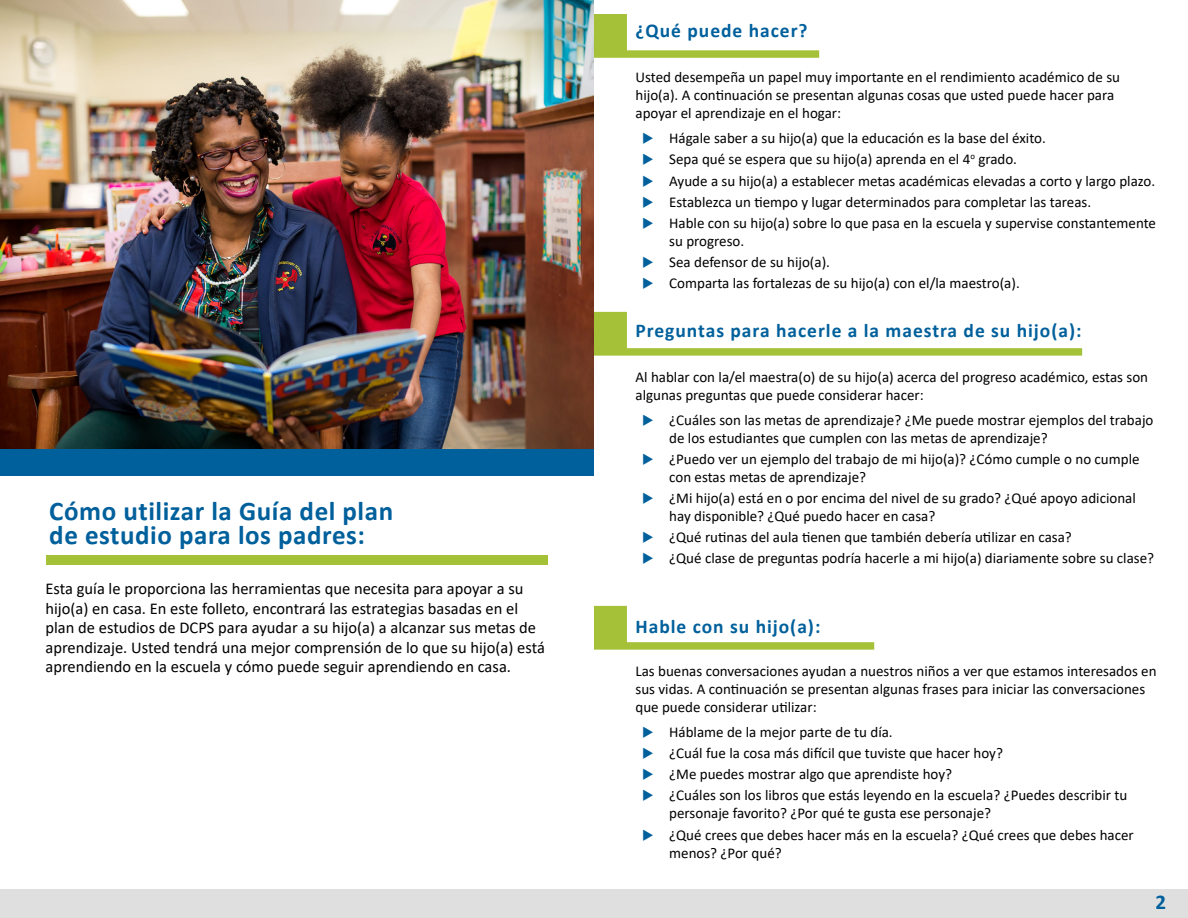
<style>
.page{position:relative;width:1188px;height:918px;background:#fff}
.page>*{position:absolute;margin:0;border:0;box-sizing:border-box;transform-origin:0 0}
.t1{font:700 27px/24px "Calibri";letter-spacing:.02em;color:#00609c}
.t2{font:700 21px "Calibri";color:#00609c}
.t3{font:700 19.5px "Calibri";letter-spacing:.05em;color:#00609c}
.t4{font:16.5px/19.5px "Calibri";color:#000}
.t5{font:15px/18px "Calibri";color:#000}
.s1{color:#00609c}
</style>
<div class="page">
<div style="left:0;top:890px;width:1188px;height:28px;background:#dfdfdf"></div>
<div style="left:46px;top:556px;width:502px;height:9px;background:#a4c138"></div>
<div style="left:0;top:447px;width:594px;height:29px;background:#00609c"></div>
<img style="left:0;top:0;width:594px;height:449px">
<svg style="left:594px;top:14px;width:225px;height:44px"></svg>
<svg style="left:594px;top:312px;width:488px;height:44px"></svg>
<svg style="left:594px;top:606px;width:280px;height:44px"></svg>
<h3 class="t1" style="left:49px;top:499px;width:345px">Cómo utilizar la Guía del plan de estudio para los padres:</h3>
<p class="t4" style="left:46px;top:579px;width:501px">Esta guía le proporciona las herramientas que necesita para apoyar a su hijo(a) en casa. En este folleto, encontrará las estrategias basadas en el plan de estudios de DCPS para ayudar a su hijo(a) a alcanzar sus metas de aprendizaje. Usted tendrá una mejor comprensión de lo que su hijo(a) está aprendiendo en la escuela y cómo puede seguir aprendiendo en casa.</p>
<h3 class="t3" style="left:635px;top:16px;width:174px">¿Qué puede hacer?</h3>
<p class="t5" style="left:635px;top:68px;width:486px">Usted desempeña un papel muy importante en el rendimiento académico de su hijo(a). A continuación se presentan algunas cosas que usted puede hacer para apoyar el aprendizaje en el hogar:</p>
<p class="t5" style="left:642px;top:129px;width:405px"><span class="s1">▶</span> Hágale saber a su hijo(a) que la educación es la base del éxito.</p>
<p class="t5" style="left:642px;top:150px;width:376px"><span class="s1">▶</span> Sepa qué se espera que su hijo(a) aprenda en el 4<sup>o</sup> grado.</p>
<p class="t5" style="left:642px;top:171px;width:514px"><span class="s1">▶</span> Ayude a su hijo(a) a establecer metas académicas elevadas a corto y largo plazo.</p>
<p class="t5" style="left:642px;top:192px;width:450px"><span class="s1">▶</span> Establezca un tiempo y lugar determinados para completar las tareas.</p>
<p class="t5" style="left:669px;top:214px;width:488px;text-indent:-27px"><span class="s1">▶</span> Hable con su hijo(a) sobre lo que pasa en la escuela y supervise constantemente su progreso.</p>
<p class="t5" style="left:642px;top:253px;width:189px"><span class="s1">▶</span> Sea defensor de su hijo(a).</p>
<p class="t5" style="left:642px;top:274px;width:379px"><span class="s1">▶</span> Comparta las fortalezas de su hijo(a) con el/la maestro(a).</p>
<h3 class="t3" style="left:635px;top:316px;width:447px">Preguntas para hacerle a la maestra de su hijo(a):</h3>
<p class="t5" style="left:635px;top:367px;width:514px">Al hablar con la/el maestra(o) de su hijo(a) acerca del progreso académico, estas son algunas preguntas que puede considerar hacer:</p>
<p class="t5" style="left:669px;top:410px;width:486px;text-indent:-27px"><span class="s1">▶</span> ¿Cuáles son las metas de aprendizaje? ¿Me puede mostrar ejemplos del trabajo de los estudiantes que cumplen con las metas de aprendizaje?</p>
<p class="t5" style="left:669px;top:449px;width:472px;text-indent:-27px"><span class="s1">▶</span> ¿Puedo ver un ejemplo del trabajo de mi hijo(a)? ¿Cómo cumple o no cumple con estas metas de aprendizaje?</p>
<p class="t5" style="left:669px;top:489px;width:468px;text-indent:-27px"><span class="s1">▶</span> ¿Mi hijo(a) está en o por encima del nivel de su grado? ¿Qué apoyo adicional hay disponible? ¿Qué puedo hacer en casa?</p>
<p class="t5" style="left:642px;top:528px;width:431px"><span class="s1">▶</span> ¿Qué rutinas del aula tienen que también debería utilizar en casa?</p>
<p class="t5" style="left:642px;top:549px;width:513px"><span class="s1">▶</span> ¿Qué clase de preguntas podría hacerle a mi hijo(a) diariamente sobre su clase?</p>
<h3 class="t3" style="left:635px;top:613px;width:186px">Hable con su hijo(a):</h3>
<p class="t5" style="left:635px;top:661px;width:523px">Las buenas conversaciones ayudan a nuestros niños a ver que estamos interesados en sus vidas. A continuación se presentan algunas frases para iniciar las conversaciones que puede considerar utilizar:</p>
<p class="t5" style="left:642px;top:722px;width:252px"><span class="s1">▶</span> Háblame de la mejor parte de tu día.</p>
<p class="t5" style="left:642px;top:743px;width:362px"><span class="s1">▶</span> ¿Cuál fue la cosa más difícil que tuviste que hacer hoy?</p>
<p class="t5" style="left:642px;top:765px;width:311px"><span class="s1">▶</span> ¿Me puedes mostrar algo que aprendiste hoy?</p>
<p class="t5" style="left:669px;top:786px;width:460px;text-indent:-27px"><span class="s1">▶</span> ¿Cuáles son los libros que estás leyendo en la escuela? ¿Puedes describir tu personaje favorito? ¿Por qué te gusta ese personaje?</p>
<p class="t5" style="left:669px;top:825px;width:466px;text-indent:-27px"><span class="s1">▶</span> ¿Qué crees que debes hacer más en la escuela? ¿Qué crees que debes hacer menos? ¿Por qué?</p>
<h2 class="t2" style="left:1156px;top:887px;width:12px">2</h2>
</div>
